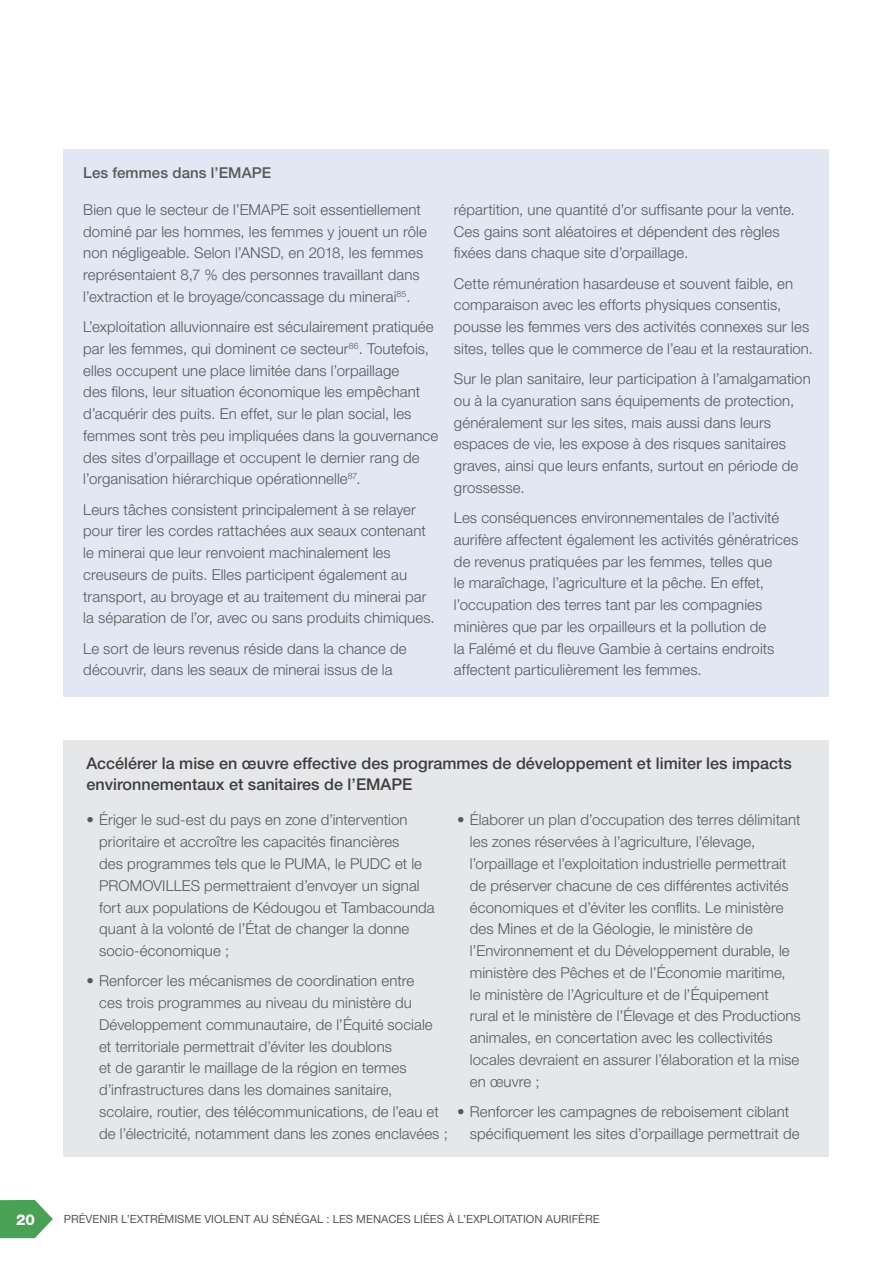
<style>
.page{position:relative;width:893px;height:1263px;background:#fff}
.page>*{position:absolute;margin:0;border:0;box-sizing:border-box;transform-origin:0 0}
.SUBHEAD_LEVEL_2{font:500 16.2px/21px "Helvetica Neue LT Std";color:#3e3e3f}
.BODY{font:300 15px/21.8px "Helvetica Neue LT Std";letter-spacing:.005em;color:#57585a}
.BODY_BULLETS{font:300 15px/21.8px "Helvetica Neue LT Std";letter-spacing:.005em;color:#57585a}
.BODY-2{font:500 15px "Helvetica Neue LT Std";letter-spacing:.01em;color:#57585a}
.t1{font:800 15px "Helvetica Neue LT Std";color:#fff}
.t2{font:11.25px "Helvetica Neue LT Std";color:#57585a}
</style>
<div class="page">
<svg style="left:0;top:1200px;width:53px;height:38px"></svg>
<div style="left:64px;top:149px;width:765px;height:547px;background:#e2e7f4"></div>
<div style="left:64px;top:740px;width:765px;height:417px;background:#e6e7e9"></div>
<p class="BODY-2" style="left:83px;top:164px;width:189px">Les femmes dans l’EMAPE</p>
<p class="BODY" style="left:83px;top:198px;width:345px">Bien que le secteur de l’EMAPE soit essentiellement dominé par les hommes, les femmes y jouent un rôle non négligeable. Selon l’ANSD, en 2018, les femmes représentaient 8,7 % des personnes travaillant dans l’extraction et le broyage/concassage du minerai<sup>85</sup>.</p>
<p class="BODY" style="left:83px;top:316px;width:356px">L’exploitation alluvionnaire est séculairement pratiquée par les femmes, qui dominent ce secteur<sup>86</sup>. Toutefois, elles occupent une place limitée dans l’orpaillage<br>des filons, leur situation économique les empêchant d’acquérir des puits. En effet, sur le plan social, les femmes sont très peu impliquées dans la gouvernance des sites d’orpaillage et occupent le dernier rang de l’organisation hiérarchique opérationnelle<sup>87</sup>.</p>
<p class="BODY" style="left:83px;top:498px;width:353px">Leurs tâches consistent principalement à se relayer pour tirer les cordes rattachées aux seaux contenant le minerai que leur renvoient machinalement les creuseurs de puits. Elles participent également au transport, au broyage et au traitement du minerai par la séparation de l’or, avec ou sans produits chimiques.</p>
<p class="BODY" style="left:83px;top:637px;width:325px">Le sort de leurs revenus réside dans la chance de découvrir, dans les seaux de minerai issus de la</p>
<p class="BODY" style="left:454px;top:198px;width:343px">répartition, une quantité d’or suffisante pour la vente.<br>Ces gains sont aléatoires et dépendent des règles fixées dans chaque site d’orpaillage.</p>
<p class="BODY" style="left:454px;top:272px;width:361px">Cette rémunération hasardeuse et souvent faible, en comparaison avec les efforts physiques consentis, pousse les femmes vers des activités connexes sur les sites, telles que le commerce de l’eau et la restauration.</p>
<p class="BODY" style="left:454px;top:368px;width:358px">Sur le plan sanitaire, leur participation à l’amalgamation</p>
<p class="BODY" style="left:454px;top:389px;width:346px">ou à la cyanuration sans équipements de protection, généralement sur les sites, mais aussi dans leurs espaces de vie, les expose à des risques sanitaires graves, ainsi que leurs enfants, surtout en période de grossesse.</p>
<p class="BODY" style="left:454px;top:507px;width:346px">Les conséquences environnementales de l’activité aurifère affectent également les activités génératrices de revenus pratiquées par les femmes, telles que<br>le maraîchage, l’agriculture et la pêche. En effet, l’occupation des terres tant par les compagnies minières que par les orpailleurs et la pollution de<br>la Falémé et du fleuve Gambie à certains endroits affectent particulièrement les femmes.</p>
<p class="SUBHEAD_LEVEL_2" style="left:86px;top:752px;width:707px">Accélérer la mise en œuvre effective des programmes de développement et limiter les impacts environnementaux et sanitaires de l’EMAPE</p>
<p class="BODY_BULLETS" style="left:99px;top:809px;width:337px;text-indent:-13px">• Ériger le sud-est du pays en zone d’intervention prioritaire et accroître les capacités financières<br>des programmes tels que le PUMA, le PUDC et le PROMOVILLES permettraient d’envoyer un signal fort aux populations de Kédougou et Tambacounda quant à la volonté de l’État de changer la donne socio-économique ;</p>
<p class="BODY_BULLETS" style="left:99px;top:970px;width:350px;text-indent:-13px">• Renforcer les mécanismes de coordination entre<br>ces trois programmes au niveau du ministère du Développement communautaire, de l’Équité sociale et territoriale permettrait d’éviter les doublons<br>et de garantir le maillage de la région en termes d’infrastructures dans les domaines sanitaire, scolaire, routier, des télécommunications, de l’eau et de l’électricité, notamment dans les zones enclavées ;</p>
<p class="BODY_BULLETS" style="left:470px;top:809px;width:332px;text-indent:-13px">• Élaborer un plan d’occupation des terres délimitant les zones réservées à l’agriculture, l’élevage, l’orpaillage et l’exploitation industrielle permettrait de préserver chacune de ces différentes activités économiques et d’éviter les conflits. Le ministère des Mines et de la Géologie, le ministère de l’Environnement et du Développement durable, le ministère des Pêches et de l’Économie maritime,<br>le ministère de l’Agriculture et de l’Équipement rural et le ministère de l’Élevage et des Productions animales, en concertation avec les collectivités locales devraient en assurer l’élaboration et la mise en œuvre ;</p>
<p class="BODY_BULLETS" style="left:470px;top:1100px;width:331px;text-indent:-13px">• Renforcer les campagnes de reboisement ciblant spécifiquement les sites d’orpaillage permettrait de</p>
<p class="t1" style="left:16px;top:1211px;width:21px">20</p>
<p class="t2" style="left:64px;top:1212px;width:537px">PRÉVENIR L’EXTRÉMISME VIOLENT AU SÉNÉGAL : LES MENACES LIÉES À L’EXPLOITATION AURIFÈRE</p>
</div>
